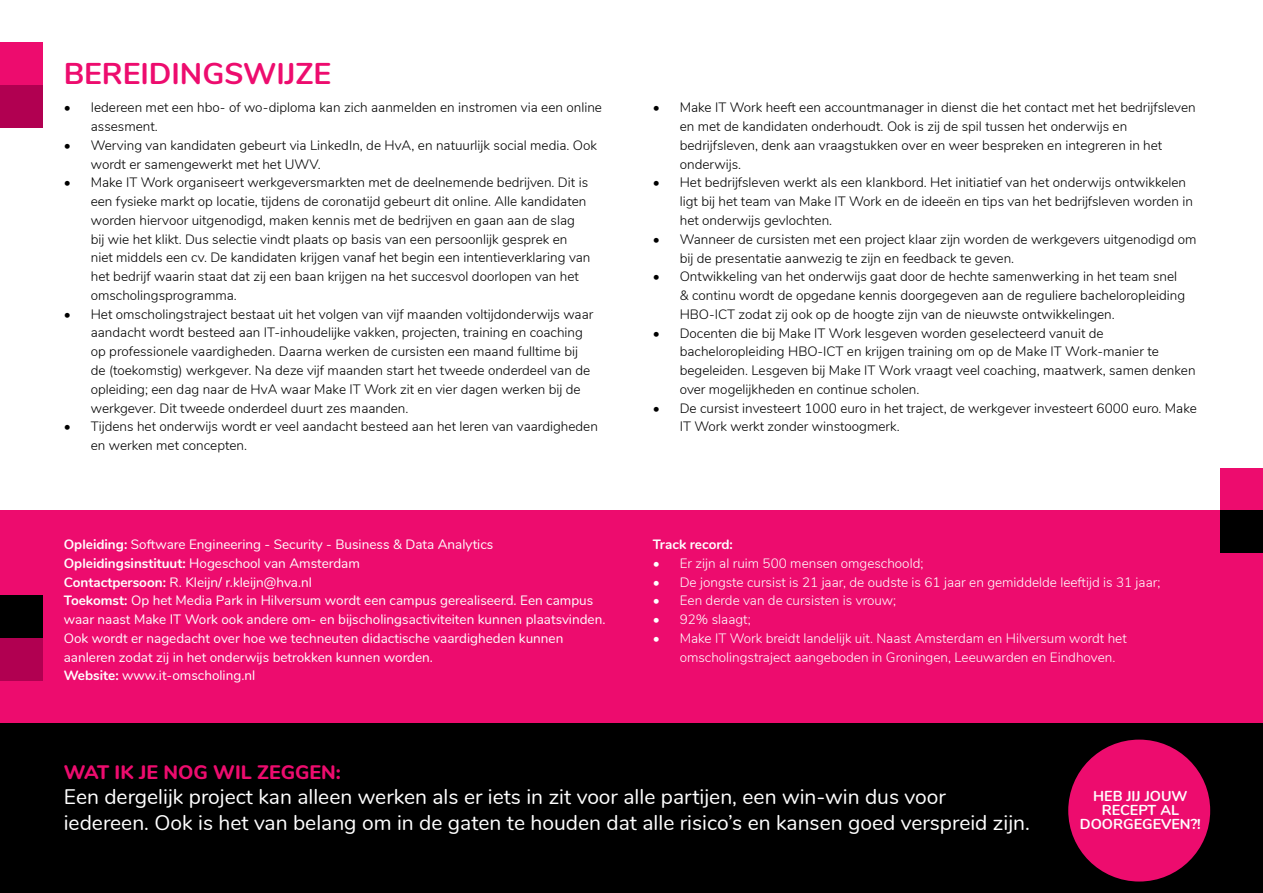
<style>
.page{position:relative;width:1263px;height:893px;background:#fff}
.page>*{position:absolute;margin:0;border:0;box-sizing:border-box;transform-origin:0 0}
.t1{font:700 30px "Nunito";color:#ed0c6e}
.t2{font:21px/25.5px "Nunito";color:#fff}
.t3{font:800 19.5px "Nunito";color:#ed0c6e}
.t4{font:700 14.4px/14.4px "Nunito";color:#fff;text-align:center}
.t5{font:300 13.5px/18.8px "Nunito";color:#000}
.t6{font:13.5px/18.8px "Nunito";color:#fff}
.t7{font:300 13.5px/18.8px "Nunito";color:#fff}
.t8{font:700 13.5px "Nunito";color:#fff}
.s1{font-weight:700}
</style>
<div class="page">
<div style="left:0;top:666px;width:1263px;height:227px;background:#000"></div>
<div style="left:0;top:510px;width:1263px;height:213px;background:#ed0c6e"></div>
<div style="left:1220px;top:468px;width:43px;height:42px;background:#ed0c6e"></div>
<div style="left:0;top:595px;width:43px;height:43px;background:#000"></div>
<div style="left:0;top:43px;width:43px;height:42px;background:#ed0c6e"></div>
<div style="left:0;top:85px;width:43px;height:43px;background:#b10051"></div>
<div style="left:1220px;top:510px;width:43px;height:43px;background:#000"></div>
<div style="left:0;top:638px;width:43px;height:42px;background:#b10051"></div>
<div style="left:1068px;top:740px;width:142px;height:141px;background:#ed0c6e;border-radius:50%"></div>
<h1 class="t1" style="left:64px;top:52px;width:269px">BEREIDINGSWIJZE</h1>
<p class="t5" style="left:91px;top:98px;width:513px;text-indent:-27px">• Iedereen met een hbo- of wo-diploma kan zich aanmelden en instromen via een online assesment.</p>
<p class="t5" style="left:91px;top:135px;width:508px;text-indent:-27px">• Werving van kandidaten gebeurt via LinkedIn, de HvA, en natuurlijk social media. Ook wordt er samengewerkt met het UWV.</p>
<p class="t5" style="left:91px;top:173px;width:501px;text-indent:-27px">• Make IT Work organiseert werkgeversmarkten met de deelnemende bedrijven. Dit is een fysieke markt op locatie, tijdens de coronatijd gebeurt dit online. Alle kandidaten worden hiervoor uitgenodigd, maken kennis met de bedrijven en gaan aan de slag bij wie het klikt. Dus selectie vindt plaats op basis van een persoonlijk gesprek en niet middels een cv. De kandidaten krijgen vanaf het begin een intentieverklaring van het bedrijf waarin staat dat zij een baan krijgen na het succesvol doorlopen van het omscholingsprogramma.</p>
<p class="t5" style="left:91px;top:304px;width:504px;text-indent:-27px">• Het omscholingstraject bestaat uit het volgen van vijf maanden voltijdonderwijs waar aandacht wordt besteed aan IT-inhoudelijke vakken, projecten, training en coaching op professionele vaardigheden. Daarna werken de cursisten een maand fulltime bij de (toekomstig) werkgever. Na deze vijf maanden start het tweede onderdeel van de opleiding; een dag naar de HvA waar Make IT Work zit en vier dagen werken bij de werkgever. Dit tweede onderdeel duurt zes maanden.</p>
<p class="t5" style="left:91px;top:416px;width:509px;text-indent:-27px">• Tijdens het onderwijs wordt er veel aandacht besteed aan het leren van vaardigheden en werken met concepten.</p>
<p class="t5" style="left:680px;top:98px;width:517px;text-indent:-27px">• Make IT Work heeft een accountmanager in dienst die het contact met het bedrijfsleven en met de kandidaten onderhoudt. Ook is zij de spil tussen het onderwijs en bedrijfsleven, denk aan vraagstukken over en weer bespreken en integreren in het onderwijs.</p>
<p class="t5" style="left:680px;top:173px;width:515px;text-indent:-27px">• Het bedrijfsleven werkt als een klankbord. Het initiatief van het onderwijs ontwikkelen ligt bij het team van Make IT Work en de ideeën en tips van het bedrijfsleven worden in het onderwijs gevlochten.</p>
<p class="t5" style="left:680px;top:229px;width:518px;text-indent:-27px">• Wanneer de cursisten met een project klaar zijn worden de werkgevers uitgenodigd om bij de presentatie aanwezig te zijn en feedback te geven.</p>
<p class="t5" style="left:680px;top:266px;width:507px;text-indent:-27px">• Ontwikkeling van het onderwijs gaat door de hechte samenwerking in het team snel &amp; continu wordt de opgedane kennis doorgegeven aan de reguliere bacheloropleiding<br>HBO-ICT zodat zij ook op de hoogte zijn van de nieuwste ontwikkelingen.</p>
<p class="t5" style="left:680px;top:323px;width:517px;text-indent:-27px">• Docenten die bij Make IT Work lesgeven worden geselecteerd vanuit de bacheloropleiding HBO-ICT en krijgen training om op de Make IT Work-manier te begeleiden. Lesgeven bij Make IT Work vraagt veel coaching, maatwerk, samen denken over mogelijkheden en continue scholen.</p>
<p class="t5" style="left:680px;top:398px;width:519px;text-indent:-27px">• De cursist investeert 1000 euro in het traject, de werkgever investeert 6000 euro. Make<br>IT Work werkt zonder winstoogmerk.</p>
<p class="t6" style="left:64px;top:534px;width:543px"><span class="s1">Opleiding:</span> Software Engineering - Security - Business &amp; Data Analytics <span class="s1">Opleidingsinstituut:</span> Hogeschool van Amsterdam<br><span class="s1">Contactpersoon:</span> R. Kleijn/ r.kleijn@hva.nl<br><span class="s1">Toekomst:</span> Op het Media Park in Hilversum wordt een campus gerealiseerd. Een campus waar naast Make IT Work ook andere om- en bijscholingsactiviteiten kunnen plaatsvinden.<br>Ook wordt er nagedacht over hoe we techneuten didactische vaardigheden kunnen aanleren zodat zij in het onderwijs betrokken kunnen worden.<br><span class="s1">Website:</span> www.it-omscholing.nl</p>
<p class="t8" style="left:653px;top:534px;width:82px">Track record:</p>
<p class="t7" style="left:653px;top:553px;width:272px">• Er zijn al ruim 500 mensen omgeschoold;</p>
<p class="t7" style="left:653px;top:572px;width:509px">• De jongste cursist is 21 jaar, de oudste is 61 jaar en gemiddelde leeftijd is 31 jaar;</p>
<p class="t7" style="left:653px;top:591px;width:245px">• Een derde van de cursisten is vrouw;</p>
<p class="t7" style="left:653px;top:609px;width:99px">• 92% slaagt;</p>
<p class="t7" style="left:680px;top:628px;width:448px;text-indent:-27px">• Make IT Work breidt landelijk uit. Naast Amsterdam en Hilversum wordt het omscholingstraject aangeboden in Groningen, Leeuwarden en Eindhoven.</p>
<h3 class="t3" style="left:64px;top:758px;width:278px">WAT IK JE NOG WIL ZEGGEN:</h3>
<h2 class="t2" style="left:64px;top:783px;width:968px">Een dergelijk project kan alleen werken als er iets in zit voor alle partijen, een win-win dus voor iedereen. Ook is het van belang om in de gaten te houden dat alle risico’s en kansen goed verspreid zijn.</h2>
<p class="t4" style="left:1080px;top:788px;width:122px">HEB JIJ JOUW<br>RECEPT AL<br>DOORGEGEVEN?!</p>
</div>
